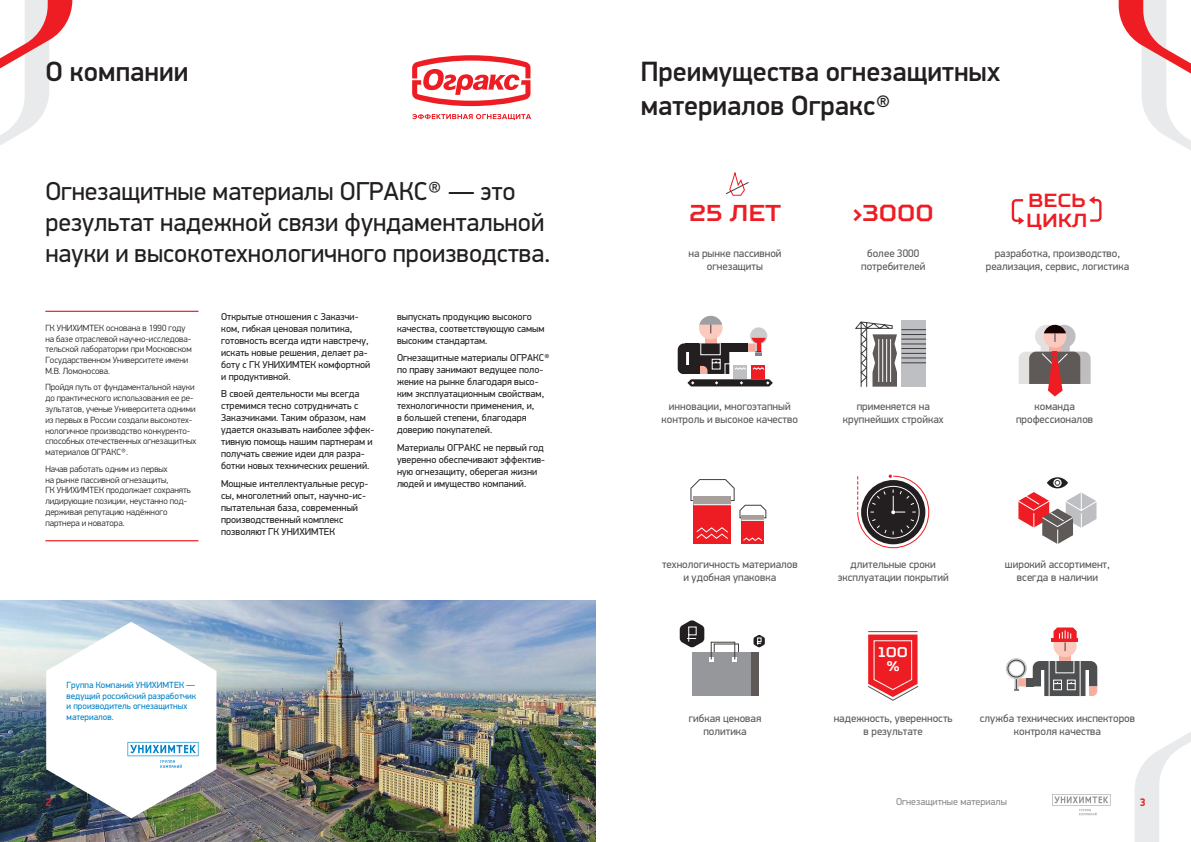
<style>
.page{position:relative;width:1191px;height:842px;background:#fff}
.page>*{position:absolute;margin:0;border:0;box-sizing:border-box;transform-origin:0 0}
.t1{font:500 28px/33.6px "PF Din Display Pro";color:#231f20}
.t2{font:26px/31.2px "PF Din Display Pro";color:#231f20}
.t3{font:700 23px "Squares";color:#ee1d23}
.t4{font:700 19px/20px "Squares";color:#ee1d23}
.t5{font:700 14px/14px "Squares";color:#fff;text-align:center}
.t6{font:11px/13.2px "PF Din Display Pro";color:#57585a;text-align:center}
.t7{font:700 11px "PF Din Display Pro";color:#ee1d23}
.t8{font:10px/12px "PF Din Display Pro";color:#231f20}
.t9{font:10px "PF Din Display Pro";color:#8a8c8f}
.t10{font:300 9px/10.8px "PF Din Display Pro";color:#231f20}
.t11{font:9px/10.8px "PF Din Display Pro";color:#0084ca}
</style>
<div class="page">
<svg style="left:1135px;top:732px;width:56px;height:110px"></svg>
<svg style="left:753px;top:635px;width:12px;height:12px"></svg>
<svg style="left:679px;top:620px;width:25px;height:27px"></svg>
<div style="left:1059px;top:652px;width:11px;height:12px;background:#f8ae9f"></div>
<div style="left:1053px;top:634px;width:23px;height:23px;background:#fbc9be;border-radius:50%"></div>
<hr style="left:1051px;top:638px;width:27px;height:4px;background:#ee1d23">
<svg style="left:1053px;top:627px;width:23px;height:24px"></svg>
<svg style="left:1005px;top:658px;width:92px;height:38px"></svg>
<svg style="left:1018px;top:324px;width:72px;height:72px"></svg>
<svg style="left:1052px;top:794px;width:58px;height:21px"></svg>
<svg style="left:0;top:0;width:72px;height:145px"></svg>
<img style="left:0;top:600px;width:595px;height:242px">
<hr style="left:45px;top:311px;width:153px;height:1px;background:#ee1d23">
<hr style="left:45px;top:540px;width:153px;height:1px;background:#ee1d23">
<svg style="left:1118px;top:0;width:73px;height:150px"></svg>
<svg style="left:1089px;top:196px;width:12px;height:26px"></svg>
<svg style="left:1011px;top:199px;width:13px;height:26px"></svg>
<div style="left:901px;top:320px;width:25px;height:67px;background:#bebfc2"></div>
<svg style="left:855px;top:321px;width:71px;height:66px"></svg>
<div style="left:693px;top:505px;width:38px;height:39px;background:#ee1d23"></div>
<div style="left:741px;top:520px;width:23px;height:24px;background:#ee1d23"></div>
<svg style="left:690px;top:479px;width:76px;height:62px"></svg>
<svg style="left:1018px;top:477px;width:79px;height:67px"></svg>
<svg style="left:868px;top:631px;width:51px;height:70px"></svg>
<div style="left:714px;top:644px;width:25px;height:16px;border:1px solid #3e3e3f"></div>
<div style="left:749px;top:653px;width:10px;height:43px;background:#5f5957"></div>
<div style="left:692px;top:653px;width:58px;height:43px;background:#95979a"></div>
<svg style="left:732px;top:657px;width:5px;height:4px"></svg>
<div style="left:711px;top:642px;width:24px;height:18px;border:1px solid #3e3e3f"></div>
<svg style="left:412px;top:114px;width:119px;height:6px"></svg>
<svg style="left:412px;top:55px;width:118px;height:51px"></svg>
<svg style="left:726px;top:171px;width:23px;height:25px"></svg>
<svg style="left:857px;top:475px;width:72px;height:73px"></svg>
<img style="left:0;top:622px;width:216px;height:220px">
<svg style="left:677px;top:316px;width:96px;height:70px"></svg>
<p class="t1" style="left:45px;top:55px;width:144px">О компании</p>
<p class="t1" style="left:641px;top:55px;width:361px">Преимущества огнезащитных материалов Огракс®</p>
<p class="t2" style="left:45px;top:175px;width:506px">Огнезащитные материалы ОГРАКС® — это результат надежной связи фундаментальной науки и высокотехнологичного производства.</p>
<p class="t10" style="left:45px;top:322px;width:148px">ГК УНИХИМТЕК основана в 1990 году на базе отраслевой научно-исследова&shy;тельской лаборатории при Московском Государственном Университете имени М.В. Ломоносова.</p>
<p class="t10" style="left:45px;top:382px;width:152px">Пройдя путь от фундаментальной науки до практического использования ее ре&shy;зультатов, ученые Университета одними из первых в России создали высокотех&shy;нологичное производство конкуренто&shy;способных отечественных огнезащитных материалов ОГРАКС®.</p>
<p class="t10" style="left:45px;top:463px;width:147px">Начав работать одним из первых<br>на рынке пассивной огнезащиты,<br>ГК УНИХИМТЕК продолжает сохранять лидирующие позиции, неустанно под&shy;держивая репутацию надёжного партнера и новатора.</p>
<p class="t8" style="left:221px;top:310px;width:151px">Открытые отношения с Заказчи&shy;ком, гибкая ценовая политика, готовность всегда идти навстречу, искать новые решения, делает ра&shy;боту с ГК УНИХИМТЕК комфортной и продуктивной.</p>
<p class="t8" style="left:221px;top:388px;width:155px">В своей деятельности мы всегда стремимся тесно сотрудничать с<br>Заказчиками. Таким образом, нам удается оказывать наиболее эффек&shy;тивную помощь нашим партнерам и получать свежие идеи для разра&shy;ботки новых технических решений.</p>
<p class="t8" style="left:221px;top:478px;width:149px">Мощные интеллектуальные ресур&shy;сы, многолетний опыт, научно-ис&shy;пытательная база, современный производственный комплекс позволяют ГК УНИХИМТЕК</p>
<p class="t8" style="left:397px;top:310px;width:149px">выпускать продукцию высокого качества, соответствующую самым высоким стандартам.</p>
<p class="t8" style="left:397px;top:352px;width:154px">Огнезащитные материалы ОГРАКС® по праву занимают ведущее поло&shy;жение на рынке благодаря высо&shy;ким эксплуатационным свойствам, технологичности применения, и,<br>в большей степени, благодаря доверию покупателей.</p>
<p class="t8" style="left:397px;top:442px;width:150px">Материалы ОГРАКС не первый год уверенно обеспечивают эффектив&shy;ную огнезащиту, оберегая жизни людей и имущество компаний.</p>
<p class="t11" style="left:67px;top:679px;width:131px">Группа Компаний УНИХИМТЕК — ведущий российский разработчик и производитель огнезащитных материалов.</p>
<p class="t3" style="left:689px;top:199px;width:93px">25 лет</p>
<p class="t3" style="left:852px;top:199px;width:82px">&gt;3000</p>
<p class="t6" style="left:861px;top:247px;width:66px">более 3000 потребителей</p>
<p class="t6" style="left:688px;top:247px;width:95px">на рынке пассивной огнезащиты</p>
<p class="t4" style="left:1026px;top:190px;width:63px">весь цикл</p>
<p class="t6" style="left:985px;top:247px;width:145px">разработка, производство, реализация, сервис, логистика</p>
<p class="t6" style="left:661px;top:400px;width:138px">инновации, многоэтапный контроль и высокое качество</p>
<p class="t6" style="left:843px;top:400px;width:102px">применяется на крупнейших стройках</p>
<p class="t6" style="left:1016px;top:400px;width:79px">команда профессионалов</p>
<p class="t6" style="left:662px;top:558px;width:137px">технологичность материалов и удобная упаковка</p>
<p class="t6" style="left:689px;top:712px;width:74px">гибкая ценовая политика</p>
<p class="t6" style="left:837px;top:558px;width:112px">длительные сроки эксплуатации покрытий</p>
<p class="t5" style="left:878px;top:645px;width:31px">100 %</p>
<p class="t6" style="left:833px;top:712px;width:120px">надежность, уверенность в результате</p>
<p class="t6" style="left:1005px;top:558px;width:106px">широкий ассортимент, всегда в наличии</p>
<p class="t6" style="left:979px;top:712px;width:157px">служба технических инспекторов контроля качества</p>
<p class="t9" style="left:896px;top:795px;width:112px">Огнезащитные материалы</p>
<p class="t7" style="left:45px;top:795px;width:7px">2</p>
<p class="t7" style="left:1139px;top:795px;width:7px">3</p>
</div>
